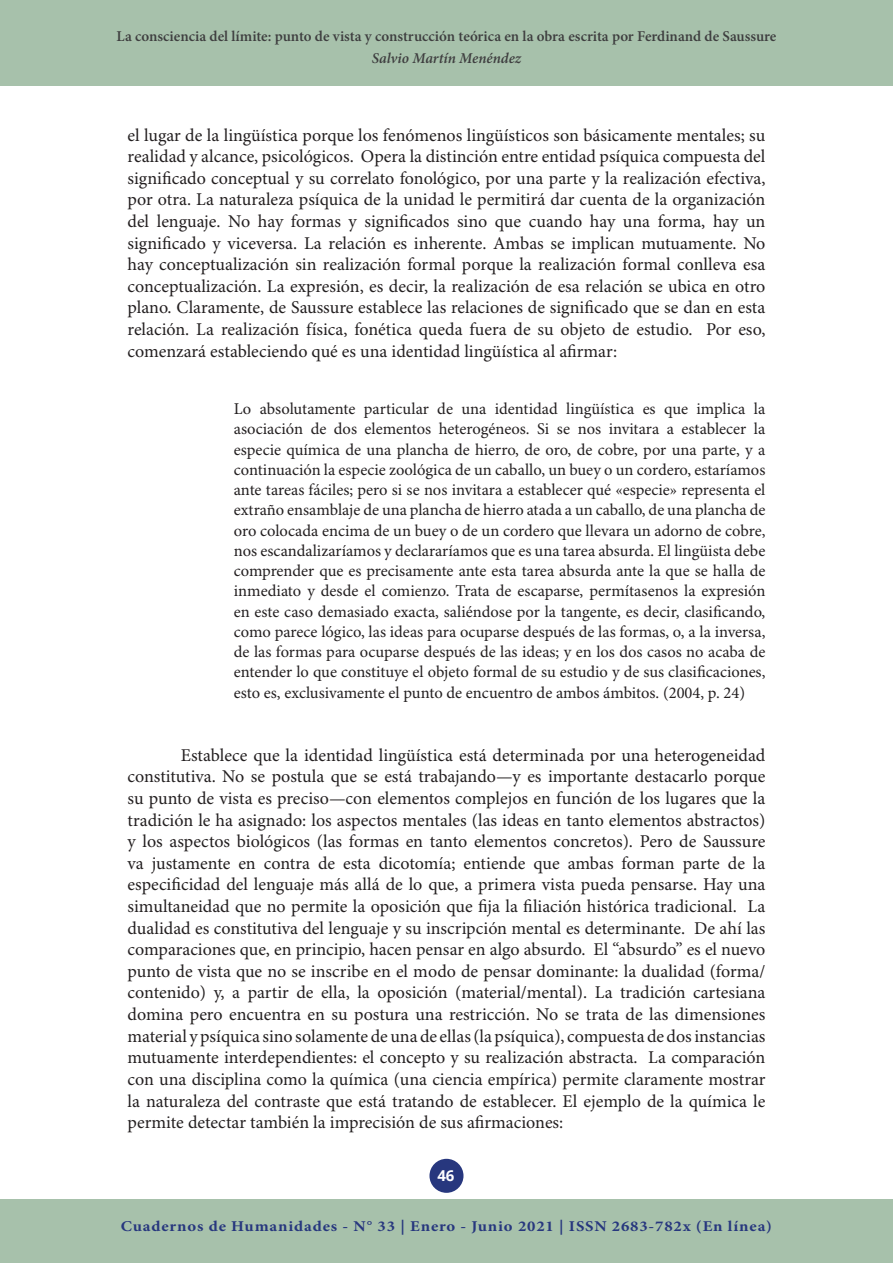
<style>
.page{position:relative;width:893px;height:1263px;background:#fff}
.page>*{position:absolute;margin:0;border:0;box-sizing:border-box;transform-origin:0 0}
.CUERPO{font:18px/21.6px "Minion Pro";letter-spacing:-.005em;color:#231f20;text-align:justify}
.CITA_CUERPO{font:16.5px/20.2px "Minion Pro";letter-spacing:-.005em;color:#231f20;text-align:justify}
.t1{font:600 15px "Minion Pro";color:#3e3e3f}
.t2{font:700 15px "Minion Pro";letter-spacing:.05em;color:#27377e;scale:1.11 1}
.t3{font:italic 600 15px "Minion Pro";color:#3e3e3f}
.t4{font:700 15px "Open Sans";color:#fff}
</style>
<div class="page">
<div style="left:429px;top:1159px;width:34px;height:34px;background:#27377e;border-radius:50%"></div>
<div style="left:0;top:0;width:893px;height:85px;background:#a7c1ab"></div>
<div style="left:0;top:1199px;width:893px;height:64px;background:#a7c1ab"></div>
<p class="t1" style="left:117px;top:26px;width:661px">La consciencia del límite: punto de vista y construcción teórica en la obra escrita por Ferdinand de Saussure</p>
<p class="t3" style="left:372px;top:48px;width:151px">Salvio Martín Menéndez</p>
<p class="CUERPO" style="left:128px;top:125px;width:639px">el lugar de la lingüística porque los fenómenos lingüísticos son básicamente mentales; su realidad y alcance, psicológicos. Opera la distinción entre entidad psíquica compuesta del significado conceptual y su correlato fonológico, por una parte y la realización efectiva, por otra. La naturaleza psíquica de la unidad le permitirá dar cuenta de la organización del lenguaje. No hay formas y significados sino que cuando hay una forma, hay un significado y viceversa. La relación es inherente. Ambas se implican mutuamente. No hay conceptualización sin realización formal porque la realización formal conlleva esa conceptualización. La expresión, es decir, la realización de esa relación se ubica en otro plano. Claramente, de Saussure establece las relaciones de significado que se dan en esta relación. La realización física, fonética queda fuera de su objeto de estudio. Por eso, comenzará estableciendo qué es una identidad lingüística al afirmar:</p>
<p class="CITA_CUERPO" style="left:234px;top:399px;width:533px">Lo absolutamente particular de una identidad lingüística es que implica la asociación de dos elementos heterogéneos. Si se nos invitara a establecer la especie química de una plancha de hierro, de oro, de cobre, por una parte, y a continuación la especie zoológica de un caballo, un buey o un cordero, estaríamos ante tareas fáciles; pero si se nos invitara a establecer qué «especie» representa el extraño ensamblaje de una plancha de hierro atada a un caballo, de una plancha de oro colocada encima de un buey o de un cordero que llevara un adorno de cobre, nos escandalizaríamos y declararíamos que es una tarea absurda. El lingüista debe comprender que es precisamente ante esta tarea absurda ante la que se halla de inmediato y desde el comienzo. Trata de escaparse, permítasenos la expresión en este caso demasiado exacta, saliéndose por la tangente, es decir, clasificando, como parece lógico, las ideas para ocuparse después de las formas, o, a la inversa, de las formas para ocuparse después de las ideas; y en los dos casos no acaba de entender lo que constituye el objeto formal de su estudio y de sus clasificaciones, esto es, exclusivamente el punto de encuentro de ambos ámbitos. (2004, p. 24)</p>
<p class="CUERPO" style="left:128px;top:745px;width:639px;text-indent:53px">Establece que la identidad lingüística está determinada por una heterogeneidad constitutiva. No se postula que se está trabajando—y es importante destacarlo porque su punto de vista es preciso—con elementos complejos en función de los lugares que la tradición le ha asignado: los aspectos mentales (las ideas en tanto elementos abstractos) y los aspectos biológicos (las formas en tanto elementos concretos). Pero de Saussure va justamente en contra de esta dicotomía; entiende que ambas forman parte de la especificidad del lenguaje más allá de lo que, a primera vista pueda pensarse. Hay una simultaneidad que no permite la oposición que fija la filiación histórica tradicional. La dualidad es constitutiva del lenguaje y su inscripción mental es determinante. De ahí las comparaciones que, en principio, hacen pensar en algo absurdo. El “absurdo” es el nuevo punto de vista que no se inscribe en el modo de pensar dominante: la dualidad (forma/ contenido) y, a partir de ella, la oposición (material/mental). La tradición cartesiana domina pero encuentra en su postura una restricción. No se trata de las dimensiones material y psíquica sino solamente de una de ellas (la psíquica), compuesta de dos instancias mutuamente interdependientes: el concepto y su realización abstracta. La comparación con una disciplina como la química (una ciencia empírica) permite claramente mostrar la naturaleza del contraste que está tratando de establecer. El ejemplo de la química le permite detectar también la imprecisión de sus afirmaciones:</p>
<p class="t4" style="left:437px;top:1165px;width:19px">46</p>
<p class="t2" style="left:121px;top:1216px;width:588px">Cuadernos de Humanidades - N° 33 | Enero - Junio 2021 | ISSN 2683-782x (En línea)</p>
</div>
